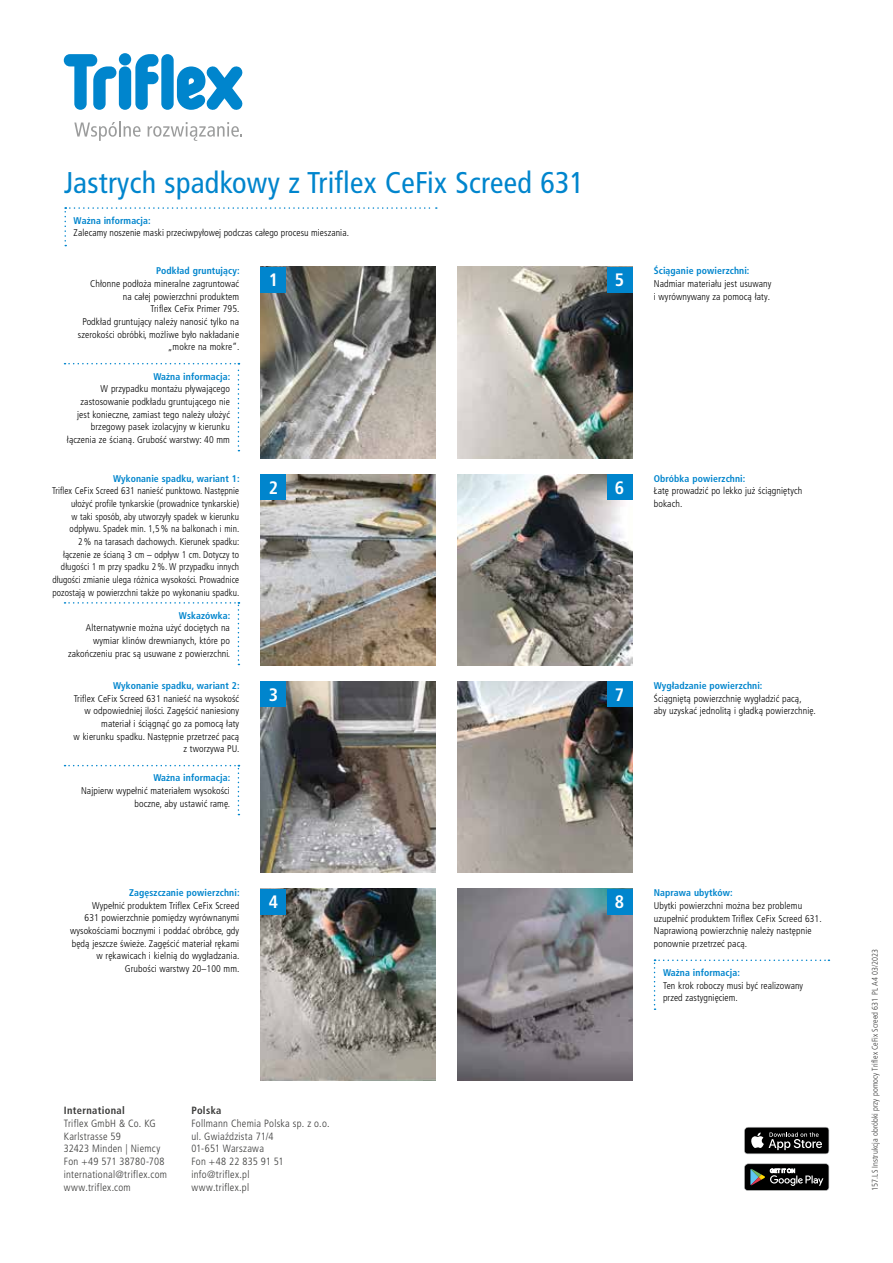
<style>
.page{position:relative;width:893px;height:1263px;background:#fff}
.page>*{position:absolute;margin:0;border:0;box-sizing:border-box;transform-origin:0 0}
.t1{font:condensed 30px "Frutiger LT Pro";letter-spacing:.01em;color:#0085cd}
.t2{font:700 condensed 18px "Frutiger LT Pro";color:#fff}
.t3{font:300 condensed 10.5px/12.8px "Frutiger LT Pro";letter-spacing:.025em;color:#3b3b3a}
.t4{font:700 condensed 10.5px "Frutiger LT Pro";letter-spacing:.03em;color:#3b3b3a}
.t5{font:300 condensed 9.75px/12.6px "Frutiger LT Pro";letter-spacing:.01em;color:#000;text-align:right}
.t6{font:300 condensed 9.75px/12.6px "Frutiger LT Pro";letter-spacing:.01em;color:#000;text-align:right;scale:.95 1}
.t7{font:700 condensed 9.75px "Frutiger LT Pro";letter-spacing:.01em;color:#0085cd}
.t8{font:300 condensed 8.25px "Frutiger LT Pro";letter-spacing:.005em;color:#3b3b3a}
</style>
<div class="page">
<svg style="left:64px;top:54px;width:52px;height:56px"></svg>
<div style="left:119px;top:66px;width:12px;height:44px;background:#0085cd;border-radius:6px"></div>
<div style="left:119px;top:53px;width:12px;height:12px;background:#0085cd;border-radius:50%"></div>
<svg style="left:135px;top:54px;width:24px;height:56px"></svg>
<svg style="left:177px;top:66px;width:65px;height:44px"></svg>
<div style="left:161px;top:54px;width:13px;height:56px;background:#0085cd;border-radius:6px"></div>
<svg style="left:74px;top:121px;width:67px;height:20px"></svg>
<svg style="left:148px;top:122px;width:94px;height:19px"></svg>
<img style="left:457px;top:267px;width:175px;height:191px">
<img style="left:457px;top:474px;width:175px;height:191px">
<img style="left:260px;top:681px;width:176px;height:192px">
<img style="left:260px;top:474px;width:176px;height:191px">
<img style="left:260px;top:267px;width:176px;height:191px">
<img style="left:260px;top:889px;width:176px;height:191px">
<img style="left:457px;top:681px;width:175px;height:192px">
<img style="left:457px;top:889px;width:175px;height:191px">
<svg style="left:65px;top:363px;width:174px;height:88px"></svg>
<div style="left:260px;top:267px;width:26px;height:25px;background:#0085cd"></div>
<div style="left:606px;top:267px;width:26px;height:25px;background:#0085cd"></div>
<div style="left:260px;top:681px;width:26px;height:26px;background:#0085cd"></div>
<svg style="left:65px;top:765px;width:174px;height:50px"></svg>
<div style="left:260px;top:889px;width:26px;height:25px;background:#0085cd"></div>
<div style="left:606px;top:681px;width:26px;height:26px;background:#0085cd"></div>
<div style="left:606px;top:889px;width:26px;height:25px;background:#0085cd"></div>
<svg style="left:654px;top:959px;width:175px;height:51px"></svg>
<div style="left:606px;top:474px;width:26px;height:26px;background:#0085cd"></div>
<div style="left:260px;top:474px;width:26px;height:26px;background:#0085cd"></div>
<svg style="left:65px;top:602px;width:174px;height:63px"></svg>
<svg style="left:744px;top:1127px;width:85px;height:27px;background:#343434"></svg>
<svg style="left:744px;top:1163px;width:85px;height:28px;background:#343635"></svg>
<svg style="left:64px;top:207px;width:373px;height:39px"></svg>
<h1 class="t1" style="left:64px;top:165px;width:522px">Jastrych spadkowy z Triflex CeFix Screed 631</h1>
<p class="t7" style="left:74px;top:215px;width:79px">Ważna informacja:</p>
<p class="t5" style="left:74px;top:227px;width:277px">Zalecamy noszenie maski przeciwpyłowej podczas całego procesu mieszania.</p>
<p class="t7" style="left:156px;top:265px;width:85px">Podkład gruntujący:</p>
<p class="t5" style="left:78px;top:277px;width:163px">Chłonne podłoża mineralne zagruntować<br>na całej powierzchni produktem<br>Triflex CeFix Primer 795.<br>Podkład gruntujący należy nanosić tylko na szerokości obróbki, możliwe było nakładanie „mokre na mokre”.</p>
<p class="t7" style="left:153px;top:370px;width:78px">Ważna informacja:</p>
<p class="t5" style="left:67px;top:383px;width:164px">W przypadku montażu pływającego zastosowanie podkładu gruntującego nie jest konieczne, zamiast tego należy ułożyć brzegowy pasek izolacyjny w kierunku łączenia ze ścianą. Grubość warstwy: 40 mm</p>
<p class="t7" style="left:113px;top:472px;width:128px">Wykonanie spadku, wariant 1:</p>
<p class="t6" style="left:52px;top:485px;width:199px">Triflex CeFix Screed 631 nanieść punktowo. Następnie ułożyć profile tynkarskie (prowadnice tynkarskie)<br>w taki sposób, aby utworzyły spadek w kierunku odpływu. Spadek min. 1,5 % na balkonach i min.<br>2 % na tarasach dachowych. Kierunek spadku: łączenie ze ścianą 3 cm – odpływ 1 cm. Dotyczy to długości 1 m przy spadku 2 %. W przypadku innych długości zmianie ulega różnica wysokości. Prowadnice pozostają w powierzchni także po wykonaniu spadku.</p>
<p class="t7" style="left:179px;top:609px;width:53px">Wskazówka:</p>
<p class="t5" style="left:68px;top:622px;width:164px">Alternatywnie można użyć dociętych na wymiar klinów drewnianych, które po zakończeniu prac są usuwane z powierzchni.</p>
<p class="t7" style="left:113px;top:680px;width:128px">Wykonanie spadku, wariant 2:</p>
<p class="t5" style="left:74px;top:692px;width:167px">Triflex CeFix Screed 631 nanieść na wysokość w odpowiedniej ilości. Zagęścić naniesiony materiał i ściągnąć go za pomocą łaty<br>w kierunku spadku. Następnie przetrzeć pacą z tworzywa PU.</p>
<p class="t7" style="left:153px;top:772px;width:78px">Ważna informacja:</p>
<p class="t5" style="left:81px;top:784px;width:151px">Najpierw wypełnić materiałem wysokości boczne, aby ustawić ramę.</p>
<h2 class="t2" style="left:269px;top:269px;width:11px">1</h2>
<h2 class="t2" style="left:615px;top:269px;width:11px">5</h2>
<h2 class="t2" style="left:269px;top:477px;width:11px">2</h2>
<h2 class="t2" style="left:615px;top:477px;width:11px">6</h2>
<h2 class="t2" style="left:269px;top:684px;width:11px">3</h2>
<h2 class="t2" style="left:615px;top:684px;width:11px">7</h2>
<p class="t7" style="left:654px;top:265px;width:97px">Ściąganie powierzchni:</p>
<p class="t5" style="left:654px;top:277px;width:119px;text-align:left">Nadmiar materiału jest usuwany i wyrównywany za pomocą łaty.</p>
<p class="t7" style="left:654px;top:472px;width:93px">Obróbka powierzchni:</p>
<p class="t5" style="left:654px;top:484px;width:150px;text-align:left">Łatę prowadzić po lekko już ściągniętych bokach.</p>
<p class="t7" style="left:654px;top:680px;width:110px">Wygładzanie powierzchni:</p>
<p class="t5" style="left:654px;top:692px;width:163px;text-align:left">Ściągniętą powierzchnię wygładzić pacą, aby uzyskać jednolitą i gładką powierzchnię.</p>
<p class="t7" style="left:129px;top:887px;width:112px">Zagęszczanie powierzchni:</p>
<p class="t5" style="left:70px;top:899px;width:171px">Wypełnić produktem Triflex CeFix Screed<br>631 powierzchnie pomiędzy wyrównanymi wysokościami bocznymi i poddać obróbce, gdy będą jeszcze świeże. Zagęścić materiał rękami w rękawicach i kielnią do wygładzania.<br>Grubości warstwy 20–100 mm.</p>
<h2 class="t2" style="left:269px;top:891px;width:11px">4</h2>
<h2 class="t2" style="left:615px;top:891px;width:11px">8</h2>
<p class="t7" style="left:654px;top:887px;width:81px">Naprawa ubytków:</p>
<p class="t5" style="left:654px;top:899px;width:169px;text-align:left">Ubytki powierzchni można bez problemu uzupełnić produktem Triflex CeFix Screed 631.<br>Naprawioną powierzchnię należy następnie ponownie przetrzeć pacą.</p>
<p class="t7" style="left:663px;top:967px;width:78px">Ważna informacja:</p>
<p class="t5" style="left:663px;top:979px;width:142px;text-align:left">Ten krok roboczy musi być realizowany przed zastygnięciem.</p>
<p class="t4" style="left:64px;top:1104px;width:63px">International</p>
<p class="t3" style="left:64px;top:1117px;width:105px">Triflex GmbH &amp; Co. KG<br>Karlstrasse 59<br>32423 Minden | Niemcy<br>Fon +49 571 38780-708 international@triflex.com www.triflex.com</p>
<p class="t4" style="left:191px;top:1104px;width:32px">Polska</p>
<p class="t3" style="left:191px;top:1117px;width:140px">Follmann Chemia Polska sp. z o.o. ul. Gwiaździsta 71/4<br>01-651 Warszawa<br>Fon +48 22 835 91 51 info@triflex.pl<br>www.triflex.pl</p>
<p class="t8" style="left:870px;top:1191px;width:243px;rotate:-90deg">157.LS Instrukcja obróbki przy pomocy Triflex CeFix Screed 631 PL A4 03/2023</p>
</div>
